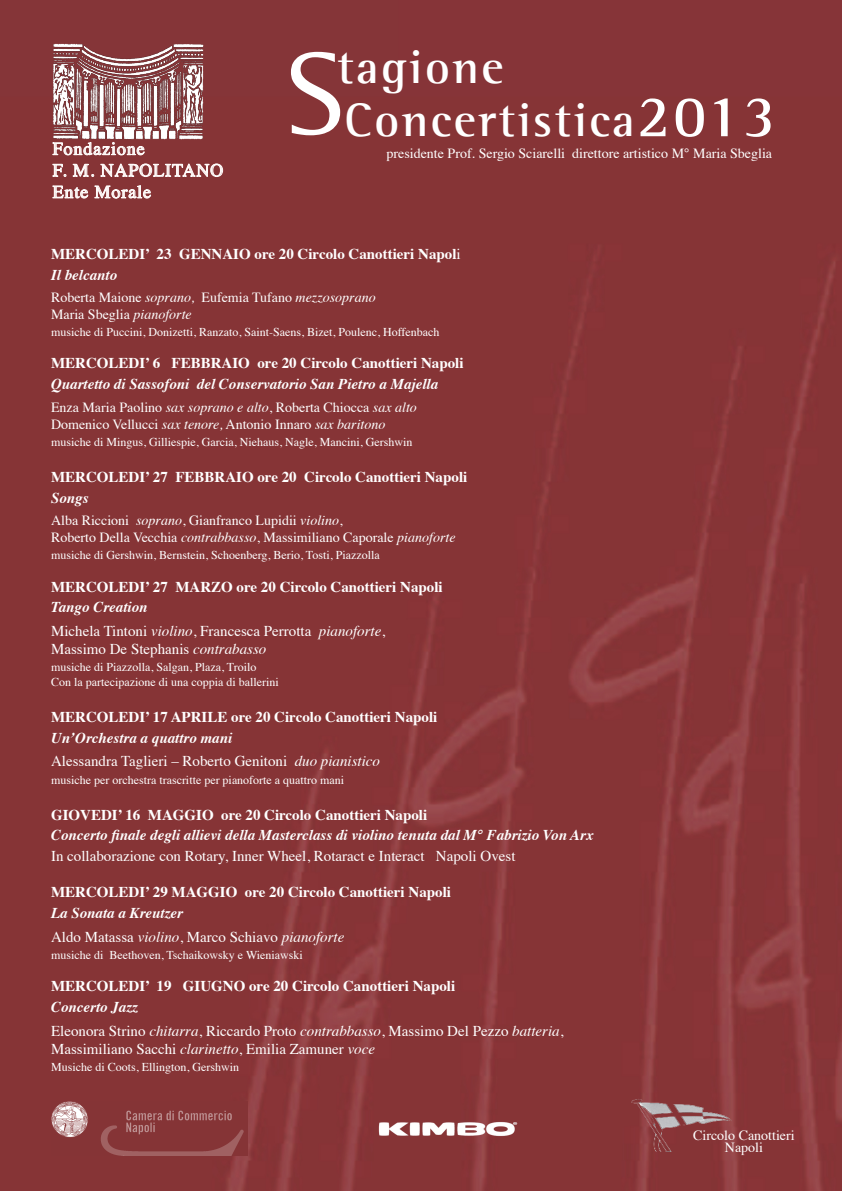
<style>
.page{position:relative;width:842px;height:1191px;background:#863436}
.page>*{position:absolute;margin:0;border:0;box-sizing:border-box;transform-origin:0 0}
.t1{font:120px "Agfa Rotis Semi Serif";color:#fff}
.t2{font:700 60px "Agfa Rotis Semi Serif";color:#fff}
.t3{font:700 48px "Agfa Rotis Semi Serif";letter-spacing:.05em;color:#fff}
.t4{font:18px "Times";letter-spacing:.05em;color:#fff9f7}
.t5{font:700 15px "Times";color:#fff}
.t6{font:15px "Times";color:#fff}
.t7{font:italic 700 15px "Times";color:#fff}
.t8{font:14px "Times";color:#fff}
.t9{font:12px "Times";color:#fff}
.s1{font-weight:400}
.s2{font-style:italic}
</style>
<div class="page">
<svg style="left:52px;top:142px;width:93px;height:13px"></svg>
<svg style="left:52px;top:164px;width:15px;height:13px"></svg>
<svg style="left:73px;top:164px;width:21px;height:13px"></svg>
<svg style="left:100px;top:164px;width:123px;height:13px"></svg>
<svg style="left:52px;top:185px;width:36px;height:14px"></svg>
<svg style="left:94px;top:185px;width:57px;height:14px"></svg>
<img style="left:43px;top:36px;width:170px;height:105px">
<img style="left:367px;top:1111px;width:164px;height:38px">
<img style="left:52px;top:1101px;width:195px;height:54px">
<img style="left:632px;top:1097px;width:99px;height:54px">
<p class="t4" style="left:53px;top:132px;width:94px">Fondazione</p>
<p class="t4" style="left:53px;top:153px;width:172px">F. M. NAPOLITANO</p>
<p class="t4" style="left:53px;top:175px;width:100px">Ente Morale</p>
<p class="t1" style="left:286px;top:24px;width:59px">S</p>
<p class="t3" style="left:337px;top:38px;width:168px">tagione</p>
<p class="t3" style="left:344px;top:91px;width:292px">Concertistica</p>
<p class="t2" style="left:637px;top:80px;width:141px">2013</p>
<p class="t8" style="left:386px;top:140px;width:387px">presidente Prof. Sergio Sciarelli direttore artistico M° Maria Sbeglia</p>
<p class="t5" style="left:51px;top:239px;width:411px">MERCOLEDI’ 23 GENNAIO ore 20 Circolo Canottieri Napol<span class="s1">i</span></p>
<p class="t7" style="left:51px;top:260px;width:68px">Il belcanto</p>
<p class="t8" style="left:51px;top:284px;width:326px">Roberta Maione <span class="s2">soprano,</span> Eufemia Tufano <span class="s2">mezzosoprano</span></p>
<p class="t8" style="left:51px;top:301px;width:142px">Maria Sbeglia <span class="s2">pianoforte</span></p>
<p class="t9" style="left:51px;top:321px;width:390px">musiche di Puccini, Donizetti, Ranzato, Saint-Saens, Bizet, Poulenc, Hoffenbach</p>
<p class="t5" style="left:51px;top:349px;width:414px">MERCOLEDI’ 6 FEBBRAIO ore 20 Circolo Canottieri Napoli</p>
<p class="t7" style="left:51px;top:370px;width:389px">Quartetto di Sassofoni del Conservatorio San Pietro a Majella</p>
<p class="t8" style="left:51px;top:394px;width:367px">Enza Maria Paolino <span class="s2">sax soprano e alto</span>, Roberta Chiocca <span class="s2">sax alto</span></p>
<p class="t8" style="left:51px;top:411px;width:336px">Domenico Vellucci <span class="s2">sax tenore,</span> Antonio Innaro <span class="s2">sax baritono</span></p>
<p class="t9" style="left:51px;top:430px;width:363px">musiche di Mingus, Gilliespie, Garcia, Niehaus, Nagle, Mancini, Gershwin</p>
<p class="t5" style="left:51px;top:462px;width:418px">MERCOLEDI’ 27 FEBBRAIO ore 20 Circolo Canottieri Napoli</p>
<p class="t7" style="left:51px;top:483px;width:39px">Songs</p>
<p class="t8" style="left:51px;top:507px;width:293px">Alba Riccioni <span class="s2">soprano</span>, Gianfranco Lupidii <span class="s2">violino</span>,</p>
<p class="t8" style="left:51px;top:524px;width:406px">Roberto Della Vecchia <span class="s2">contrabbasso</span>, Massimiliano Caporale <span class="s2">pianoforte</span></p>
<p class="t9" style="left:51px;top:544px;width:330px">musiche di Gershwin, Bernstein, Schoenberg, Berio, Tosti, Piazzolla</p>
<p class="t5" style="left:51px;top:572px;width:393px">MERCOLEDI’ 27 MARZO ore 20 Circolo Canottieri Napoli</p>
<p class="t7" style="left:51px;top:593px;width:98px">Tango Creation</p>
<p class="t6" style="left:51px;top:617px;width:336px">Michela Tintoni <span class="s2">violino</span>, Francesca Perrotta <span class="s2">pianoforte</span>,</p>
<p class="t6" style="left:51px;top:635px;width:217px">Massimo De Stephanis <span class="s2">contrabasso</span></p>
<p class="t9" style="left:51px;top:656px;width:207px">musiche di Piazzolla, Salgan, Plaza, Troilo</p>
<p class="t9" style="left:51px;top:670px;width:229px">Con la partecipazione di una coppia di ballerini</p>
<p class="t5" style="left:51px;top:702px;width:388px">MERCOLEDI’ 17 APRILE ore 20 Circolo Canottieri Napoli</p>
<p class="t7" style="left:51px;top:723px;width:183px">Un’Orchestra a quattro mani</p>
<p class="t6" style="left:51px;top:747px;width:331px">Alessandra Taglieri – Roberto Genitoni <span class="s2">duo pianistico</span></p>
<p class="t9" style="left:51px;top:768px;width:295px">musiche per orchestra trascritte per pianoforte a quattro mani</p>
<p class="t5" style="left:51px;top:800px;width:378px">GIOVEDI’ 16 MAGGIO ore 20 Circolo Canottieri Napoli</p>
<p class="t7" style="left:51px;top:821px;width:544px">Concerto finale degli allievi della Masterclass di violino tenuta dal M° Fabrizio Von Arx</p>
<p class="t6" style="left:51px;top:842px;width:466px">In collaborazione con Rotary, Inner Wheel, Rotaract e Interact Napoli Ovest</p>
<p class="t5" style="left:51px;top:878px;width:402px">MERCOLEDI’ 29 MAGGIO ore 20 Circolo Canottieri Napoli</p>
<p class="t7" style="left:51px;top:899px;width:134px">La Sonata a Kreutzer</p>
<p class="t6" style="left:51px;top:922px;width:295px">Aldo Matassa <span class="s2">violino</span>, Marco Schiavo <span class="s2">pianoforte</span></p>
<p class="t9" style="left:51px;top:943px;width:253px">musiche di Beethoven, Tschaikowsky e Wieniawski</p>
<p class="t5" style="left:51px;top:972px;width:406px">MERCOLEDI’ 19 GIUGNO ore 20 Circolo Canottieri Napoli</p>
<p class="t7" style="left:51px;top:993px;width:89px">Concerto Jazz</p>
<p class="t6" style="left:51px;top:1017px;width:514px">Eleonora Strino <span class="s2">chitarra</span>, Riccardo Proto <span class="s2">contrabbasso</span>, Massimo Del Pezzo <span class="s2">batteria</span>,</p>
<p class="t6" style="left:51px;top:1035px;width:326px">Massimiliano Sacchi <span class="s2">clarinetto</span>, Emilia Zamuner <span class="s2">voce</span></p>
<p class="t9" style="left:51px;top:1056px;width:190px">Musiche di Coots, Ellington, Gershwin</p>
<p class="t8" style="left:693px;top:1122px;width:103px">Circolo Canottieri</p>
<p class="t8" style="left:725px;top:1134px;width:40px">Napoli</p>
</div>
